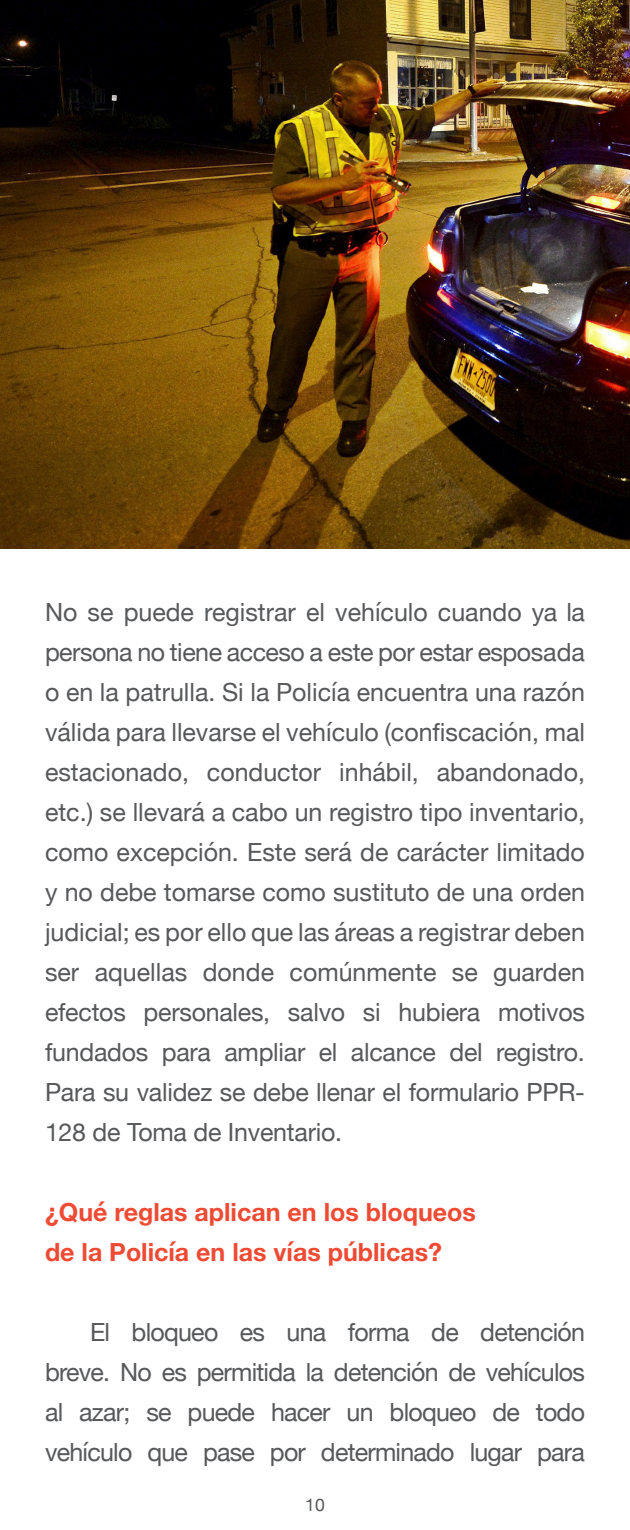
<style>
.page{position:relative;width:630px;height:1530px;background:#fff}
.page>*{position:absolute;margin:0;border:0;box-sizing:border-box;transform-origin:0 0}
.t1{font:25px/40px "Helvetica Neue";letter-spacing:-.03em;color:#57585a;text-align:justify}
.t2{font:700 25px "Helvetica Neue";color:#ef4b34}
.t3{font:17.5px "Helvetica Neue";color:#57585a}
</style>
<div class="page">
<img style="left:0;top:0;width:630px;height:549px">
<p class="t1" style="left:45px;top:593px;width:542px">No se puede registrar el vehículo cuando ya la persona no tiene acceso a este por estar esposada o en la patrulla. Si la Policía encuentra una razón válida para llevarse el vehículo (confiscación, mal estacionado, conductor inhábil, abandonado, etc.) se llevará a cabo un registro tipo inventario, como excepción. Este será de carácter limitado y no debe tomarse como sustituto de una orden judicial; es por ello que las áreas a registrar deben ser aquellas donde comúnmente se guarden efectos personales, salvo si hubiera motivos fundados para ampliar el alcance del registro.<br>Para su validez se debe llenar el formulario PPR-128 de Toma de Inventario.</p>
<p class="t2" style="left:45px;top:1192px;width:432px">¿Qué reglas aplican en los bloqueos</p>
<p class="t2" style="left:45px;top:1232px;width:399px">de la Policía en las vías públicas?</p>
<p class="t1" style="left:45px;top:1313px;width:542px;text-indent:45px">El bloqueo es una forma de detención breve. No es permitida la detención de vehículos al azar; se puede hacer un bloqueo de todo</p>
<p class="t1" style="left:45px;top:1433px;width:541px">vehículo que pase por determinado lugar para</p>
<p class="t3" style="left:305px;top:1492px;width:21px">10</p>
</div>
